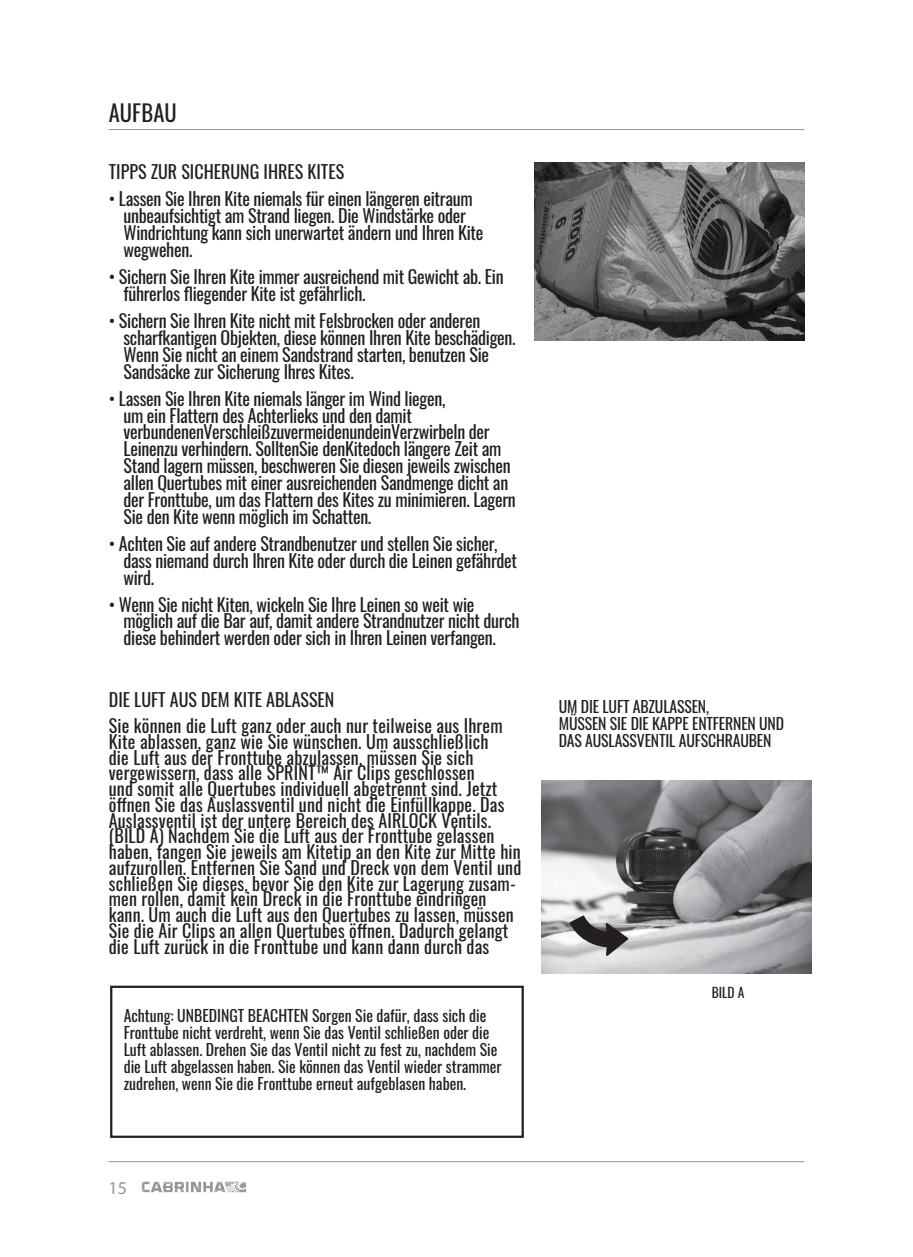
<style>
.page{position:relative;width:913px;height:1257px;background:#fff}
.page>*{position:absolute;margin:0;border:0;box-sizing:border-box;transform-origin:0 0}
.t1{font:22.5px "Oswald";color:#231f20}
.Text_Headers{font:18px/16.9px "Oswald";letter-spacing:-.015em;color:#231f20}
.Text_Headers-2{font:18px/15.8px "Oswald";letter-spacing:.01em;color:#231f20}
.t2{font:18px "Myriad Pro";color:#939598}
.Paragraph_Style_1{font:15.75px/16.9px "Oswald";color:#231f20}
.t3{font:13.5px "Oswald";color:#231f20}
</style>
<div class="page">
<hr style="left:108px;top:129px;width:696px;height:1px;background:#939598">
<hr style="left:108px;top:1161px;width:696px;height:1px;background:#939598">
<svg style="left:142px;top:1181px;width:104px;height:11px"></svg>
<div style="left:110px;top:985px;width:413px;height:152px;border:2px solid #231f20"></div>
<img style="left:541px;top:780px;width:270px;height:193px">
<svg style="left:569px;top:915px;width:59px;height:41px;background:#888688"></svg>
<img style="left:534px;top:163px;width:270px;height:178px">
<p class="t1" style="left:109px;top:93px;width:69px">AUFBAU</p>
<p class="Text_Headers" style="left:109px;top:162px;width:237px">TIPPS ZUR SICHERUNG IHRES KITES</p>
<p class="Text_Headers" style="left:123px;top:189px;width:361px;text-indent:-15px">• Lassen Sie Ihren Kite niemals für einen längeren eitraum unbeaufsichtigt am Strand liegen. Die Windstärke oder Windrichtung kann sich unerwartet ändern und Ihren Kite wegwehen.</p>
<p class="Text_Headers" style="left:123px;top:266px;width:381px;text-indent:-15px">• Sichern Sie Ihren Kite immer ausreichend mit Gewicht ab. Ein führerlos fliegender Kite ist gefährlich.</p>
<p class="Text_Headers" style="left:123px;top:310px;width:393px;text-indent:-15px">• Sichern Sie Ihren Kite nicht mit Felsbrocken oder anderen scharfkantigen Objekten, diese können Ihren Kite beschädigen.<br>Wenn Sie nicht an einem Sandstrand starten, benutzen Sie Sandsäcke zur Sicherung Ihres Kites.</p>
<p class="Text_Headers" style="left:123px;top:388px;width:393px;text-indent:-15px">• Lassen Sie Ihren Kite niemals länger im Wind liegen,<br>um ein Flattern des Achterlieks und den damit verbundenenVerschleißzuvermeidenundeinVerzwirbeln der Leinenzu verhindern. SolltenSie denKitedoch längere Zeit am Stand lagern müssen, beschweren Sie diesen jeweils zwischen allen Quertubes mit einer ausreichenden Sandmenge dicht an der Fronttube, um das Flattern des Kites zu minimieren. Lagern Sie den Kite wenn möglich im Schatten.</p>
<p class="Text_Headers" style="left:123px;top:533px;width:395px;text-indent:-15px">• Achten Sie auf andere Strandbenutzer und stellen Sie sicher, dass niemand durch Ihren Kite oder durch die Leinen gefährdet wird.</p>
<p class="Text_Headers" style="left:123px;top:594px;width:397px;text-indent:-15px">• Wenn Sie nicht Kiten, wickeln Sie Ihre Leinen so weit wie möglich auf die Bar auf, damit andere Strandnutzer nicht durch diese behindert werden oder sich in Ihren Leinen verfangen.</p>
<p class="Text_Headers" style="left:109px;top:689px;width:227px">DIE LUFT AUS DEM KITE ABLASSEN</p>
<p class="Text_Headers-2" style="left:109px;top:716px;width:414px">Sie können die Luft ganz oder auch nur teilweise aus Ihrem Kite ablassen, ganz wie Sie wünschen. Um ausschließlich<br>die Luft aus der Fronttube abzulassen, müssen Sie sich vergewissern, dass alle SPRINT™ Air Clips geschlossen<br>und somit alle Quertubes individuell abgetrennt sind. Jetzt öffnen Sie das Auslassventil und nicht die Einfüllkappe. Das Auslassventil ist der untere Bereich des AIRLOCK Ventils. (BILD A) Nachdem Sie die Luft aus der Fronttube gelassen haben, fangen Sie jeweils am Kitetip an den Kite zur Mitte hin aufzurollen. Entfernen Sie Sand und Dreck von dem Ventil und schließen Sie dieses, bevor Sie den Kite zur Lagerung zusam&shy;men rollen, damit kein Dreck in die Fronttube eindringen kann. Um auch die Luft aus den Quertubes zu lassen, müssen Sie die Air Clips an allen Quertubes öffnen. Dadurch gelangt die Luft zurück in die Fronttube und kann dann durch das</p>
<p class="Paragraph_Style_1" style="left:124px;top:1005px;width:379px">Achtung: UNBEDINGT BEACHTEN Sorgen Sie dafür, dass sich die Fronttube nicht verdreht, wenn Sie das Ventil schließen oder die Luft ablassen. Drehen Sie das Ventil nicht zu fest zu, nachdem Sie die Luft abgelassen haben. Sie können das Ventil wieder strammer zudrehen, wenn Sie die Fronttube erneut aufgeblasen haben.</p>
<p class="t2" style="left:108px;top:1176px;width:20px">15</p>
<p class="Paragraph_Style_1" style="left:558px;top:697px;width:152px">UM DIE LUFT ABZULASSEN,</p>
<p class="Paragraph_Style_1" style="left:558px;top:714px;width:227px">MÜSSEN SIE DIE KAPPE ENTFERNEN UND<br>DAS AUSLASSVENTIL AUFSCHRAUBEN</p>
<p class="t3" style="left:711px;top:980px;width:34px">BILD A</p>
</div>
